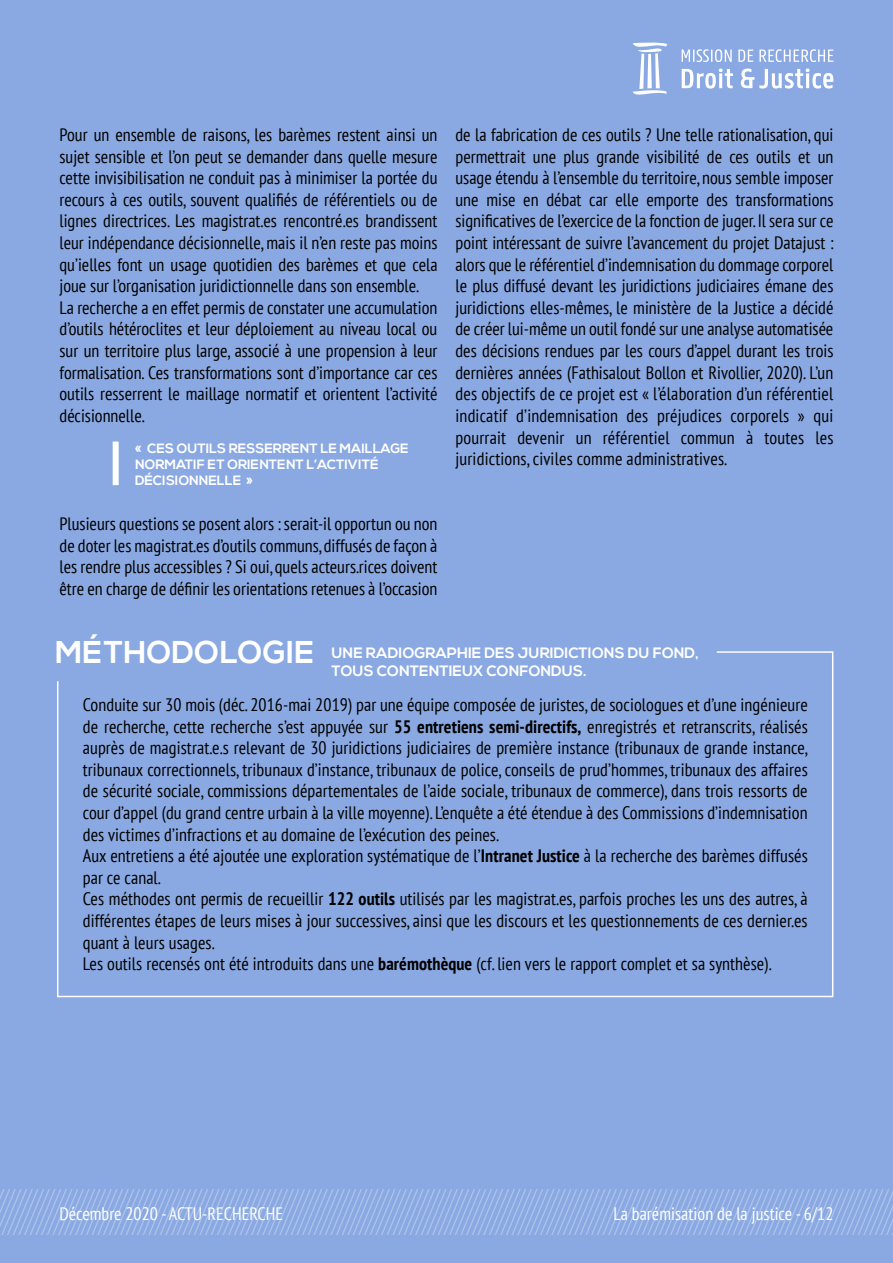
<style>
.page{position:relative;width:893px;height:1263px;background:#8aa9e2}
.page>*{position:absolute;margin:0;border:0;box-sizing:border-box;transform-origin:0 0}
.t1{font:condensed 18px/21.6px "PT Sans";letter-spacing:.005em;color:#000}
.t2{font:condensed 18px "PT Sans";color:#fff}
.t3{font:700 15px/18px "Nexa";letter-spacing:.005em;color:#fff}
.t4{font:700 13.5px/16.2px "Nexa";color:#fff}
.s1{font-size:31.5px}
.s2{font-weight:700}
</style>
<div class="page">
<svg style="left:682px;top:69px;width:151px;height:20px"></svg>
<svg style="left:682px;top:49px;width:151px;height:13px"></svg>
<svg style="left:632px;top:42px;width:35px;height:53px"></svg>
<svg style="left:0;top:1189px;width:893px;height:45px"></svg>
<div style="left:113px;top:441px;width:6px;height:44px;background:#fff"></div>
<svg style="left:57px;top:651px;width:777px;height:347px"></svg>
<p class="t1" style="left:60px;top:124px;width:379px">Pour un ensemble de raisons, les barèmes restent ainsi un sujet sensible et l’on peut se demander dans quelle mesure cette invisibilisation ne conduit pas à minimiser la portée du recours à ces outils, souvent qualifiés de référentiels ou de lignes directrices. Les magistrat.es rencontré.es brandissent leur indépendance décisionnelle, mais il n’en reste pas moins qu’ielles font un usage quotidien des barèmes et que cela joue sur l’organisation juridictionnelle dans son ensemble.<br>La recherche a en effet permis de constater une accumulation d’outils hétéroclites et leur déploiement au niveau local ou sur un territoire plus large, associé à une propension à leur formalisation. Ces transformations sont d’importance car ces outils resserrent le maillage normatif et orientent l’activité décisionnelle.</p>
<p class="t4" style="left:135px;top:440px;width:275px">« CES OUTILS RESSERRENT LE MAILLAGE<br>NORMATIF ET ORIENTENT L’ACTIVITÉ<br>DÉCISIONNELLE »</p>
<p class="t1" style="left:60px;top:512px;width:379px;text-align:justify">Plusieurs questions se posent alors : serait-il opportun ou non de doter les magistrat.es d’outils communs, diffusés de façon à les rendre plus accessibles ? Si oui, quels acteurs.rices doivent être en charge de définir les orientations retenues à l’occasion</p>
<p class="t1" style="left:455px;top:124px;width:379px;text-align:justify">de la fabrication de ces outils ? Une telle rationalisation, qui permettrait une plus grande visibilité de ces outils et un usage étendu à l’ensemble du territoire, nous semble imposer une mise en débat car elle emporte des transformations significatives de l’exercice de la fonction de juger. Il sera sur ce point intéressant de suivre l’avancement du projet Datajust : alors que le référentiel d’indemnisation du dommage corporel le plus diffusé devant les juridictions judiciaires émane des juridictions elles-mêmes, le ministère de la Justice a décidé de créer lui-même un outil fondé sur une analyse automatisée des décisions rendues par les cours d’appel durant les trois dernières années (Fathisalout Bollon et Rivollier, 2020). L’un des objectifs de ce projet est « l’élaboration d’un référentiel indicatif d’indemnisation des préjudices corporels » qui pourrait devenir un référentiel commun à toutes les juridictions, civiles comme administratives.</p>
<p class="t3" style="left:331px;top:644px;width:369px;text-indent:-276px"><span class="s1">MÉTHODOLOGIE</span> UNE RADIOGRAPHIE DES JURIDICTIONS DU FOND,<br>TOUS CONTENTIEUX CONFONDUS.</p>
<p class="t1" style="left:83px;top:693px;width:727px">Conduite sur 30 mois (déc. 2016-mai 2019) par une équipe composée de juristes, de sociologues et d’une ingénieure de recherche, cette recherche s’est appuyée sur <span class="s2">55 entretiens semi-directifs,</span> enregistrés et retranscrits, réalisés auprès de magistrat.e.s relevant de 30 juridictions judiciaires de première instance (tribunaux de grande instance, tribunaux correctionnels, tribunaux d’instance, tribunaux de police, conseils de prud’hommes, tribunaux des affaires de sécurité sociale, commissions départementales de l’aide sociale, tribunaux de commerce), dans trois ressorts de cour d’appel (du grand centre urbain à la ville moyenne). L’enquête a été étendue à des Commissions d’indemnisation des victimes d’infractions et au domaine de l’exécution des peines.<br>Aux entretiens a été ajoutée une exploration systématique de l’<span class="s2">Intranet Justice</span> à la recherche des barèmes diffusés par ce canal.<br>Ces méthodes ont permis de recueillir <span class="s2">122 outils</span> utilisés par les magistrat.es, parfois proches les uns des autres, à différentes étapes de leurs mises à jour successives, ainsi que les discours et les questionnements de ces dernier.es quant à leurs usages.<br>Les outils recensés ont été introduits dans une <span class="s2">barémothèque</span> (cf. lien vers le rapport complet et sa synthèse).</p>
<p class="t2" style="left:60px;top:1202px;width:225px">Décembre 2020 - ACTU-RECHERCHE</p>
<p class="t2" style="left:613px;top:1202px;width:222px">La barémisation de la justice - 6/12</p>
</div>
